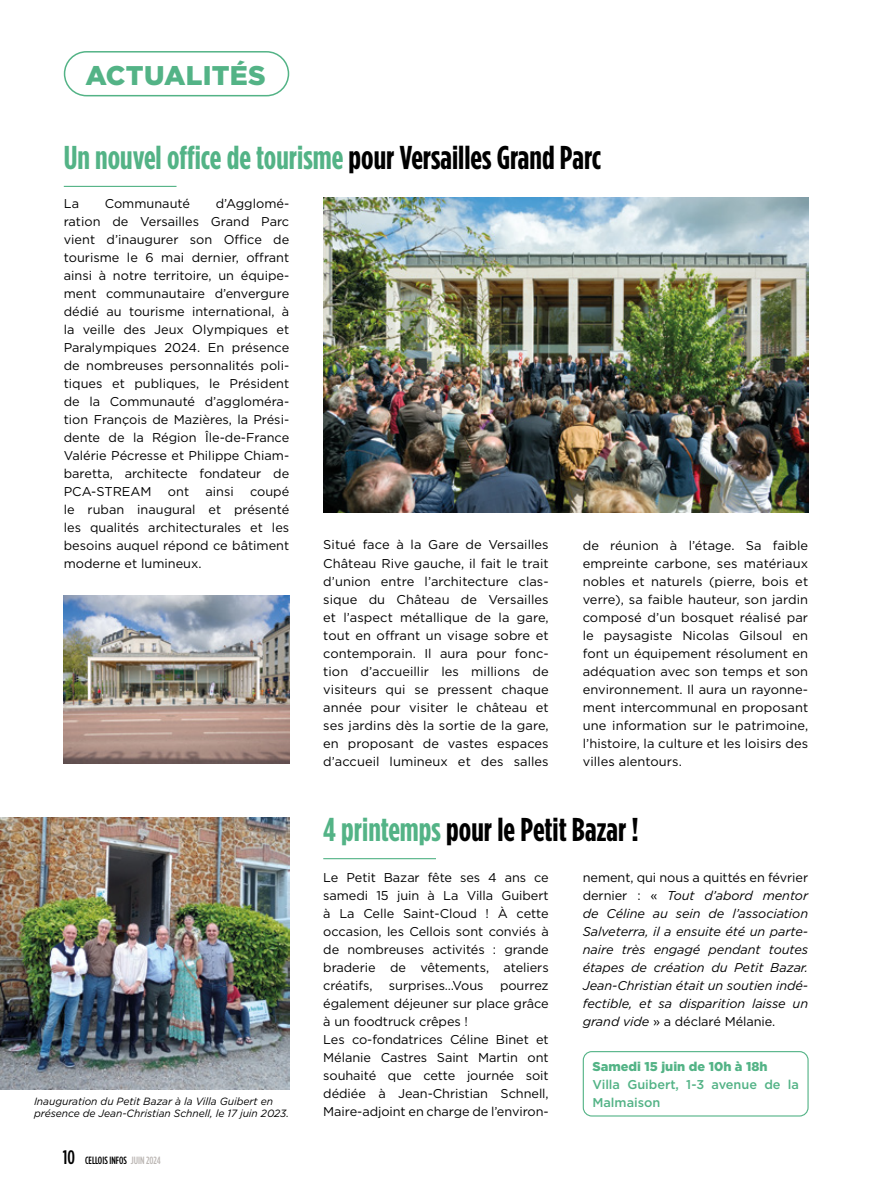
<style>
.page{position:relative;width:872px;height:1191px;background:#fff}
.page>*{position:absolute;margin:0;border:0;box-sizing:border-box;transform-origin:0 0}
.t1{font:700 33px "Gotham Condensed";color:#53b386}
.t2{font:700 33px "Gotham Condensed";color:#000}
.t3{font:900 27px "Gotham";letter-spacing:.01em;color:#53b386}
.t4{font:12.75px/18px "Gotham";letter-spacing:-.005em;color:#000;text-align:justify}
.t5{font:italic 12.75px/18px "Gotham";letter-spacing:-.005em;color:#000;text-align:justify}
.t6{font:500 12.75px/18px "Gotham";color:#53b386}
.t7{font:900 12.75px "Gotham";color:#53b386}
.t8{font:italic 10.5px/12px "Gotham";letter-spacing:-.005em;color:#000}
.t9{font:500 10.5px "Gotham Condensed";color:#000}
.s1{color:#000}
.s2{font-size:19.5px}
.s3{color:#bbb6b3}
.s4{color:#53b386}
.s5{font-style:normal}
</style>
<div class="page">
<div style="left:64px;top:51px;width:225px;height:45px;border:2px solid #53b386;border-radius:22px"></div>
<img style="left:323px;top:198px;width:485px;height:314px">
<img style="left:64px;top:595px;width:225px;height:168px">
<img style="left:0;top:818px;width:289px;height:271px">
<hr style="left:323px;top:858px;width:113px;height:1px;background:#53b386">
<div style="left:583px;top:1051px;width:225px;height:65px;border:1px solid #53b386;border-radius:9px"></div>
<hr style="left:64px;top:186px;width:112px;height:1px;background:#53b386">
<h2 class="t3" style="left:85px;top:56px;width:182px">ACTUALITÉS</h2>
<h1 class="t1" style="left:64px;top:139px;width:539px">Un nouvel office de tourisme <span class="s1">pour Versailles Grand Parc</span></h1>
<p class="t4" style="left:64px;top:194px;width:227px;text-indent:152px">d’Agglomé&shy;ration de Versailles Grand Parc vient d’inaugurer son Office de tourisme le 6 mai dernier, offrant ainsi à notre territoire, un équipe&shy;ment communautaire d’envergure dédié au tourisme international, à la veille des Jeux Olympiques et Paralympiques 2024. En présence de nombreuses personnalités poli&shy;tiques et publiques, le Président de la Communauté d’aggloméra&shy;tion François de Mazières, la Prési&shy;dente de la Région Île-de-France Valérie Pécresse et Philippe Chiam&shy;baretta, architecte fondateur de PCA-STREAM</p>
<p class="t4" style="left:64px;top:194px;width:17px">La</p>
<p class="t4" style="left:105px;top:194px;width:87px">Communauté</p>
<p class="t4" style="left:64px;top:482px;width:227px;text-indent:186px">coupé le ruban inaugural et présenté les qualités architecturales et les besoins auquel répond ce bâtiment moderne et lumineux.</p>
<p class="t4" style="left:168px;top:482px;width:23px">ont</p>
<p class="t4" style="left:205px;top:482px;width:30px">ainsi</p>
<p class="t8" style="left:34px;top:1094px;width:256px">Inauguration du Petit Bazar à la Villa Guibert en présence de Jean-Christian Schnell, le 17 juin 2023.</p>
<p class="t9" style="left:63px;top:1154px;width:99px"><span class="s2">10</span> CELLOIS INFOS <span class="s3">JUIN 2024</span></p>
<p class="t4" style="left:323px;top:536px;width:227px">Situé face à la Gare de Versailles Château Rive gauche, il fait le trait d’union entre l’architecture clas&shy;sique du Château de Versailles et l’aspect métallique de la gare, tout en offrant un visage sobre et contemporain. Il aura pour fonc&shy;tion d’accueillir les millions de visiteurs qui se pressent chaque année pour visiter le château et ses jardins dès la sortie de la gare, en proposant de vastes espaces d’accueil lumineux et des salles</p>
<p class="t4" style="left:583px;top:536px;width:227px">de réunion à l’étage. Sa faible empreinte carbone, ses matériaux nobles et naturels (pierre, bois et verre), sa faible hauteur, son jardin composé d’un bosquet réalisé par le paysagiste Nicolas Gilsoul en font un équipement résolument en adéquation avec son temps et son environnement. Il aura un rayonne&shy;ment intercommunal en proposant une information sur le patrimoine, l’histoire, la culture et les loisirs des villes alentours.</p>
<h1 class="t2" style="left:323px;top:811px;width:317px"><span class="s4">4 printemps</span> pour le Petit Bazar !</h1>
<p class="t4" style="left:323px;top:867px;width:227px">Le Petit Bazar fête ses 4 ans ce samedi 15 juin à La Villa Guibert à La Celle Saint-Cloud ! À cette occasion, les Cellois sont conviés à de nombreuses activités : grande braderie de vêtements, ateliers créatifs,</p>
<p class="t5" style="left:583px;top:867px;width:227px"><span class="s5">nement, qui nous a quittés en février dernier : «</span> Tout d’abord mentor de Céline au sein de l’association Salveterra, il a ensuite été un parte&shy;naire très engagé pendant toutes étapes de création du Petit Bazar.<br>Jean-Christian était un soutien indé&shy;fectible, et sa disparition laisse un grand vide <span class="s5">» a déclaré Mélanie.</span></p>
<p class="t7" style="left:592px;top:1057px;width:177px">Samedi 15 juin de 10h à 18h</p>
<p class="t6" style="left:592px;top:1075px;width:208px">Villa Guibert, 1-3 avenue de la<br>Malmaison</p>
<p class="t4" style="left:389px;top:975px;width:96px">surprises…Vous</p>
<p class="t4" style="left:323px;top:975px;width:227px;text-align:left;text-indent:177px">pourrez également déjeuner sur place grâce à un foodtruck crêpes !<br>Les co-fondatrices Céline Binet et<br>Mélanie Castres Saint Martin ont souhaité que cette journée soit dédiée à Jean-Christian Schnell,<br>Maire-adjoint en charge de l’environ-</p>
</div>
